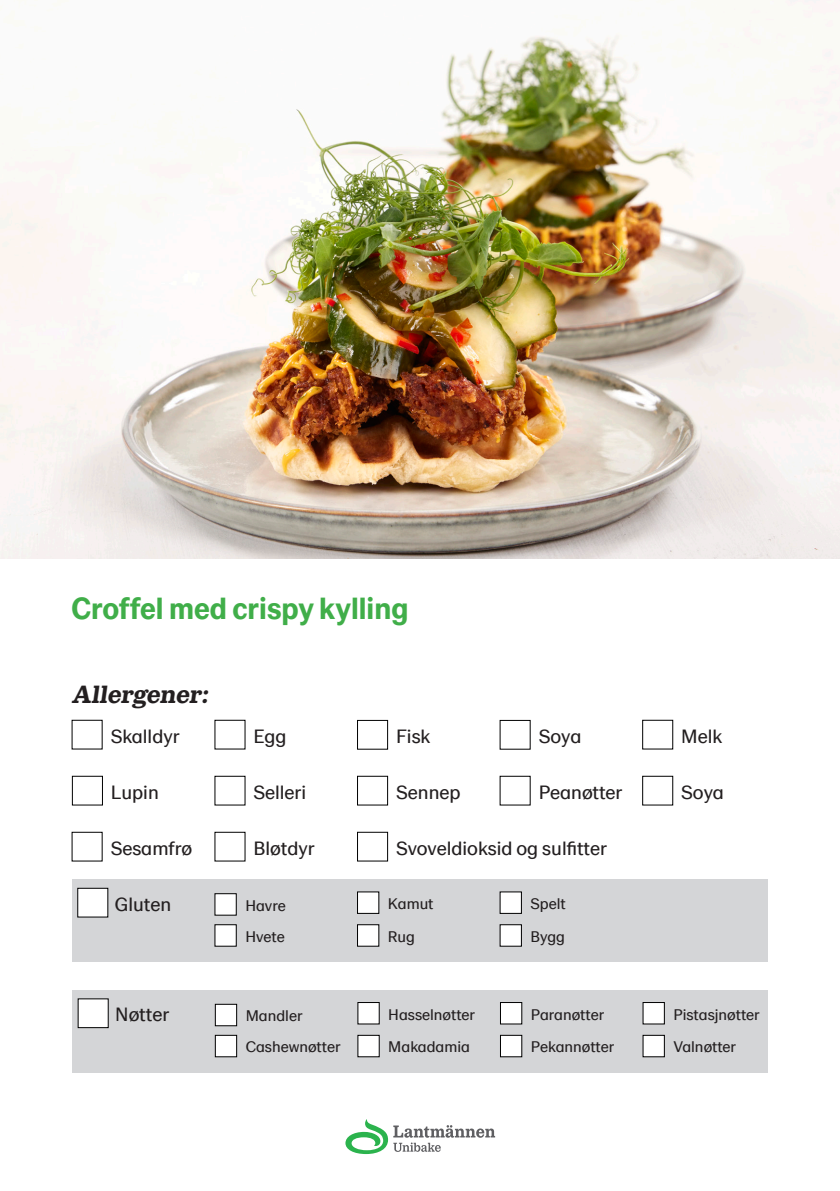
<style>
.page{position:relative;width:840px;height:1191px;background:#fff}
.page>*{position:absolute;margin:0;border:0;box-sizing:border-box;transform-origin:0 0}
.t1{font:700 32px "LM Sans";color:#40ae49;scale:.94 1}
.t2{font:700 26px "LM Serif";color:#231f20}
.t3{font:20px "LM Sans Office";color:#231f20}
.t4{font:16px/32.8px "LM Sans Office";color:#231f20}
</style>
<div class="page">
<img style="left:0;top:35px;width:839px;height:524px">
<div style="left:72px;top:879px;width:695px;height:83px;background:#d4d5d7"></div>
<div style="left:357px;top:720px;width:30px;height:29px;border:1px solid #000"></div>
<div style="left:642px;top:720px;width:30px;height:29px;border:1px solid #000"></div>
<div style="left:72px;top:776px;width:31px;height:29px;border:1px solid #000"></div>
<div style="left:357px;top:776px;width:30px;height:29px;border:1px solid #000"></div>
<div style="left:642px;top:776px;width:30px;height:29px;border:1px solid #000"></div>
<div style="left:357px;top:832px;width:30px;height:29px;border:1px solid #000"></div>
<div style="left:77px;top:888px;width:31px;height:29px;background:#fff;border:1px solid #000"></div>
<div style="left:214px;top:893px;width:22px;height:22px;background:#fff"></div>
<div style="left:214px;top:924px;width:22px;height:22px;background:#fff"></div>
<div style="left:357px;top:891px;width:22px;height:22px;background:#fff"></div>
<div style="left:357px;top:924px;width:22px;height:22px;background:#fff;border:1px solid #000"></div>
<div style="left:499px;top:891px;width:22px;height:22px;background:#fff"></div>
<div style="left:499px;top:924px;width:22px;height:22px;background:#fff"></div>
<div style="left:72px;top:989px;width:695px;height:83px;background:#d4d5d7"></div>
<div style="left:78px;top:998px;width:30px;height:30px;background:#fff"></div>
<div style="left:215px;top:1004px;width:22px;height:22px;background:#fff;border:1px solid #000"></div>
<div style="left:215px;top:1035px;width:22px;height:22px;background:#fff;border:1px solid #000"></div>
<div style="left:357px;top:1002px;width:22px;height:22px;background:#fff"></div>
<div style="left:357px;top:1035px;width:22px;height:22px;background:#fff"></div>
<div style="left:500px;top:1002px;width:22px;height:22px;background:#fff;border:1px solid #000"></div>
<div style="left:500px;top:1035px;width:22px;height:22px;background:#fff;border:1px solid #000"></div>
<div style="left:642px;top:1002px;width:22px;height:22px;background:#fff"></div>
<div style="left:642px;top:1035px;width:22px;height:22px;background:#fff"></div>
<svg style="left:345px;top:1119px;width:150px;height:35px"></svg>
<h1 class="t1" style="left:71px;top:589px;width:360px">Croffel med crispy kylling</h1>
<h2 class="t2" style="left:71px;top:680px;width:142px">Allergener:</h2>
<p class="t3" style="left:111px;top:725px;width:70px">Skalldyr</p>
<p class="t3" style="left:253px;top:725px;width:34px">Egg</p>
<p class="t3" style="left:396px;top:725px;width:36px">Fisk</p>
<p class="t3" style="left:538px;top:725px;width:44px">Soya</p>
<p class="t3" style="left:681px;top:724px;width:42px">Melk</p>
<p class="t3" style="left:111px;top:781px;width:49px">Lupin</p>
<p class="t3" style="left:253px;top:781px;width:54px">Selleri</p>
<p class="t3" style="left:396px;top:781px;width:66px">Sennep</p>
<p class="t3" style="left:538px;top:781px;width:85px">Peanøtter</p>
<p class="t3" style="left:681px;top:780px;width:44px">Soya</p>
<p class="t3" style="left:111px;top:837px;width:83px">Sesamfrø</p>
<p class="t3" style="left:253px;top:837px;width:63px">Bløtdyr</p>
<p class="t3" style="left:396px;top:837px;width:212px">Svoveldioksid og sulfitter</p>
<p class="t3" style="left:115px;top:893px;width:58px">Gluten</p>
<p class="t4" style="left:245px;top:890px;width:42px;line-height:31px">Havre<br>Hvete</p>
<p class="t4" style="left:387px;top:887px;width:47px">Kamut<br>Rug</p>
<p class="t4" style="left:530px;top:887px;width:37px">Spelt<br>Bygg</p>
<p class="t3" style="left:115px;top:1003px;width:55px">Nøtter</p>
<p class="t4" style="left:245px;top:1000px;width:96px;line-height:31px">Mandler<br>Cashewnøtter</p>
<p class="t4" style="left:388px;top:998px;width:88px">Hasselnøtter<br>Makadamia</p>
<p class="t4" style="left:530px;top:998px;width:85px">Paranøtter<br>Pekannøtter</p>
<p class="t4" style="left:673px;top:998px;width:88px">Pistasjnøtter<br>Valnøtter</p>
</div>
